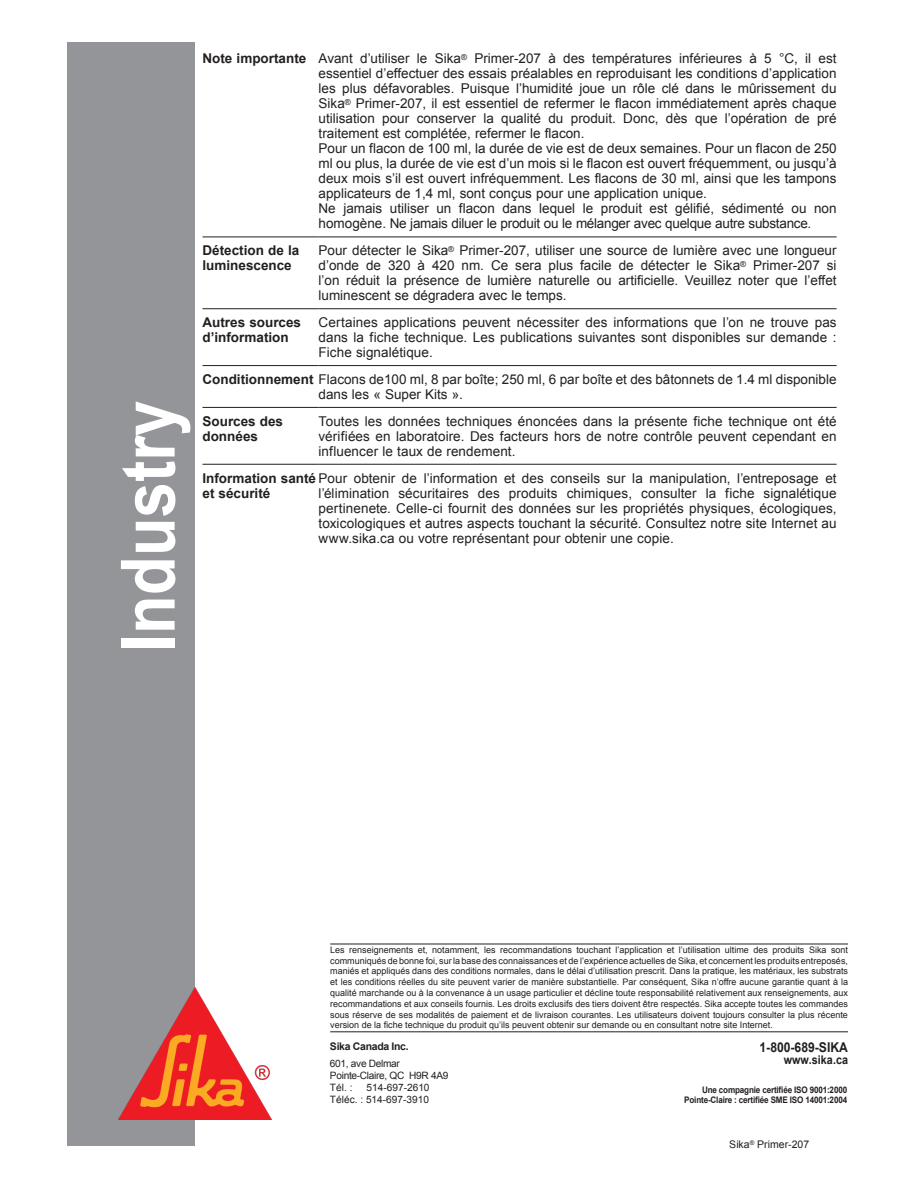
<style>
.page{position:relative;width:918px;height:1188px;background:#fff}
.page>*{position:absolute;margin:0;border:0;box-sizing:border-box;transform-origin:0 0}
.t1{font:700 75px "Arial";color:#fff;scale:.85 1}
.TDS_-_Text{font:13.5px/15px "Arial";color:#231f20;text-align:justify}
.TDS_-_Title_Left{font:13.5px/15px "Arial";color:#231f20}
.TDS_-_Title_Left-2{font:700 13.5px/15px "Arial";color:#231f20}
.TDS_-_Title_Left-3{font:700 13.5px "Arial";color:#231f20;scale:.9 1}
.t2{font:700 12px "Arial";color:#231f20;scale:.9 1}
.t3{font:10.5px "Arial";color:#231f20}
.t4{font:700 10.5px "Arial";letter-spacing:-.03em;color:#231f20}
.t5{font:10.2px/12px "Arial";letter-spacing:-.03em;color:#231f20}
.t6{font:10.2px/12px "Arial";color:#231f20;text-align:right}
.t7{font:9px/10.8px "Arial";color:#231f20;text-align:justify}
.t8{font:700 9px/10.5px "Arial";letter-spacing:-.02em;color:#231f20;text-align:right;scale:.9 1}
.s1{font-weight:700}
</style>
<div class="page">
<div style="left:68px;top:43px;width:127px;height:1103px;background:#939598"></div>
<img style="left:118px;top:988px;width:153px;height:131px">
<hr style="left:330px;top:944px;width:518px;height:1px;background:#231f20">
<hr style="left:330px;top:1032px;width:518px;height:1px;background:#231f20">
<hr style="left:202px;top:237px;width:117px;height:1px;background:#231f20">
<hr style="left:319px;top:237px;width:518px;height:1px;background:#231f20">
<hr style="left:202px;top:308px;width:117px;height:1px;background:#231f20">
<hr style="left:319px;top:308px;width:518px;height:1px;background:#231f20">
<hr style="left:202px;top:365px;width:117px;height:1px;background:#231f20">
<hr style="left:319px;top:365px;width:518px;height:1px;background:#231f20">
<hr style="left:202px;top:407px;width:117px;height:1px;background:#231f20">
<hr style="left:319px;top:407px;width:518px;height:1px;background:#231f20">
<hr style="left:202px;top:464px;width:117px;height:1px;background:#231f20">
<hr style="left:319px;top:464px;width:518px;height:1px;background:#231f20">
<h1 class="t1" style="left:98px;top:652px;width:297px;rotate:-90deg">Industry</h1>
<p class="TDS_-_Title_Left-2" style="left:202px;top:52px;width:105px">Note importante</p>
<p class="TDS_-_Text" style="left:319px;top:51px;width:520px">Avant d’utiliser le Sika<sup>®</sup> Primer-207 à des températures inférieures à 5 °C, il est essentiel d’effectuer des essais préalables en reproduisant les conditions d’application les plus défavorables. Puisque l’humidité joue un rôle clé dans le mûrissement du Sika<sup>®</sup> Primer-207, il est essentiel de refermer le flacon immédiatement après chaque utilisation pour conserver la qualité du produit. Donc, dès que l’opération de pré traitement est complétée, refermer le flacon.</p>
<p class="TDS_-_Text" style="left:319px;top:141px;width:520px">Pour un flacon de 100 ml, la durée de vie est de deux semaines. Pour un flacon de 250 ml ou plus, la durée de vie est d’un mois si le flacon est ouvert fréquemment, ou jusqu’à deux mois s’il est ouvert infréquemment. Les flacons de 30 ml, ainsi que les tampons applicateurs de 1,4 ml, sont conçus pour une application unique.</p>
<p class="TDS_-_Text" style="left:319px;top:201px;width:519px">Ne jamais utiliser un flacon dans lequel le produit est gélifié, sédimenté ou non homogène. Ne jamais diluer le produit ou le mélanger avec quelque autre substance.</p>
<p class="TDS_-_Title_Left-2" style="left:202px;top:243px;width:98px">Détection de la luminescence</p>
<p class="TDS_-_Text" style="left:319px;top:243px;width:520px">Pour détecter le Sika<sup>®</sup> Primer-207, utiliser une source de lumière avec une longueur d’onde de 320 à 420 nm. Ce sera plus facile de détecter le Sika<sup>®</sup> Primer-207 si l’on réduit la présence de lumière naturelle ou artificielle. Veuillez noter que l’effet luminescent se dégradera avec le temps.</p>
<p class="TDS_-_Title_Left-2" style="left:202px;top:315px;width:100px">Autres sources d’information</p>
<p class="TDS_-_Text" style="left:319px;top:315px;width:520px">Certaines applications peuvent nécessiter des informations que l’on ne trouve pas dans la fiche technique. Les publications suivantes sont disponibles sur demande :<br>Fiche signalétique.</p>
<p class="TDS_-_Title_Left" style="left:202px;top:372px;width:636px"><span class="s1">Conditionnement</span> Flacons de100 ml, 8 par boîte; 250 ml, 6 par boîte et des bâtonnets de 1.4 ml disponible</p>
<p class="TDS_-_Text" style="left:319px;top:387px;width:146px">dans les « Super Kits ».</p>
<p class="TDS_-_Title_Left-2" style="left:202px;top:414px;width:82px">Sources des données</p>
<p class="TDS_-_Text" style="left:319px;top:414px;width:520px">Toutes les données techniques énoncées dans la présente fiche technique ont été vérifiées en laboratoire. Des facteurs hors de notre contrôle peuvent cependant en influencer le taux de rendement.</p>
<p class="TDS_-_Title_Left" style="left:202px;top:470px;width:636px"><span class="s1">Information santé</span> Pour obtenir de l’information et des conseils sur la manipulation, l’entreposage et <span class="s1">et sécurité</span></p>
<p class="TDS_-_Text" style="left:319px;top:485px;width:520px">l’élimination sécuritaires des produits chimiques, consulter la fiche signalétique pertinenete. Celle-ci fournit des données sur les propriétés physiques, écologiques, toxicologiques et autres aspects touchant la sécurité. Consultez notre site Internet au www.sika.ca ou votre représentant pour obtenir une copie.</p>
<p class="t7" style="left:330px;top:944px;width:519px">Les renseignements et, notamment, les recommandations touchant l’application et l’utilisation ultime des produits Sika sont communiqués de bonne foi, sur la base des connaissances et de l’expérience actuelles de Sika, et concernent les produits entreposés, maniés et appliqués dans des conditions normales, dans le délai d’utilisation prescrit. Dans la pratique, les matériaux, les substrats et les conditions réelles du site peuvent varier de manière substantielle. Par conséquent, Sika n’offre aucune garantie quant à la qualité marchande ou à la convenance à un usage particulier et décline toute responsabilité relativement aux renseignements, aux recommandations et aux conseils fournis. Les droits exclusifs des tiers doivent être respectés. Sika accepte toutes les commandes sous réserve de ses modalités de paiement et de livraison courantes. Les utilisateurs doivent toujours consulter la plus récente version de la fiche technique du produit qu’ils peuvent obtenir sur demande ou en consultant notre site Internet.</p>
<p class="TDS_-_Title_Left-3" style="left:760px;top:1039px;width:100px">1-800-689-SIKA</p>
<p class="t2" style="left:784px;top:1052px;width:73px">www.sika.ca</p>
<p class="t8" style="left:684px;top:1085px;width:183px">Une compagnie certifiée ISO 9001:2000<br>Pointe-Claire : certifiée SME ISO 14001:2004</p>
<p class="t4" style="left:330px;top:1040px;width:80px">Sika Canada Inc.</p>
<p class="t5" style="left:330px;top:1057px;width:120px">601, ave Delmar<br>Pointe-Claire, QC H9R 4A9<br>Tél. :</p>
<p class="t6" style="left:330px;top:1081px;width:101px">514-697-2610<br>Téléc. : 514-697-3910</p>
<p class="t3" style="left:729px;top:1137px;width:81px">Sika<sup>®</sup> Primer-207</p>
</div>
